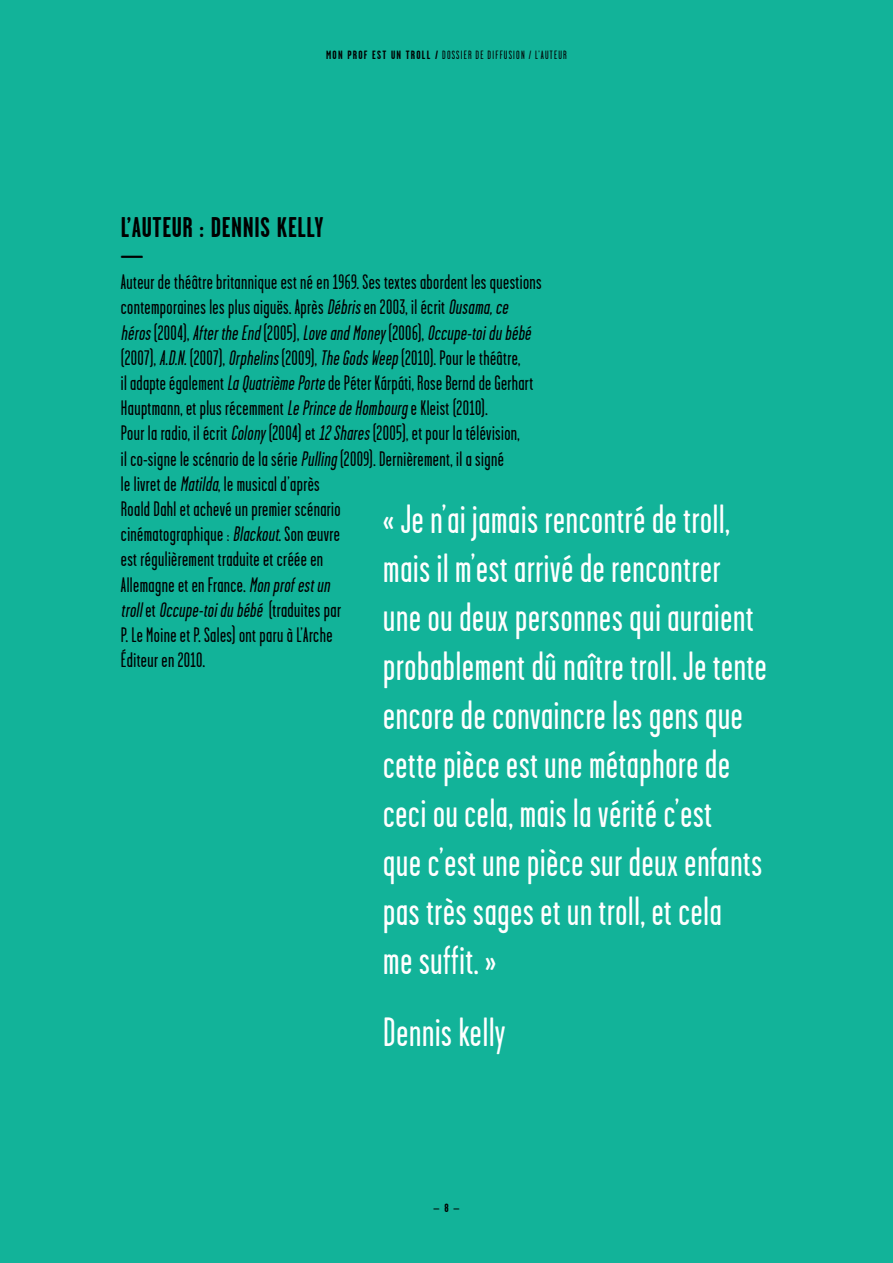
<style>
.page{position:relative;width:893px;height:1263px;background:#12b399}
.page>*{position:absolute;margin:0;border:0;box-sizing:border-box;transform-origin:0 0}
.t1{font:40.8px/49.1px "Garage Gothic";letter-spacing:.02em;color:#fff}
.t2{font:700 28.5px/27px "Garage Gothic";letter-spacing:.02em;color:#000}
.t3{font:21px/25.2px "Garage Gothic";letter-spacing:.02em;color:#000}
.t4{font:12px "Garage Gothic";letter-spacing:.1em;color:#000}
.t5{font:700 12px "Garage Gothic";color:#000}
.s1{font-weight:700}
.s2{font-style:italic}
</style>
<div class="page">
<p class="t4" style="left:326px;top:49px;width:242px"><span class="s1">MON PROF EST UN TROLL /</span> DOSSIER DE DIFFUSION / L’AUTEUR</p>
<h2 class="t2" style="left:121px;top:214px;width:204px">L’AUTEUR : DENNIS KELLY —</h2>
<p class="t3" style="left:121px;top:270px;width:422px">Auteur de théâtre britannique est né en 1969. Ses textes abordent les questions contemporaines les plus aiguës. Après <span class="s2">Débris</span>en 2003, il écrit <span class="s2">Ousama,ce héros</span> ( 2 0 0 4 ) , <span class="s2">Afterthe End</span> ( 2 0 0 5 ) , <span class="s2">Love and Money</span> ( 2 0 0 6 ) , <span class="s2">Occupe-toidu bébé </span>(2007), <span class="s2">A.D.N.</span>(2007), <span class="s2">Orphelins</span> (2009), <span class="s2">The Gods Weep</span>(2010). Pour le théâtre,<br>il adapte également <span class="s2">La Quatrième Porte</span>de Péter Kárpáti, Rose Bernd de Gerhart Hauptmann, et plus récemment <span class="s2">Le Prince de Hombourg</span> e Kleist (2010).<br>Pour la radio, il écrit <span class="s2">Colony</span> (2004) et <span class="s2">12 Shares</span>(2005), et pour la télévision,<br>il co-signe le scénario de la série <span class="s2">Pulling</span>(2009). Dernièrement, il a signé<br>le livret de<span class="s2">Matilda</span>, lemusical d’après<br>Roald Dahl et achevé un premier scénario<br>cinématographique : <span class="s2">Blackout</span>. Son œuvre<br>est régulièrement traduite et créée en<br>Allemagne et en France. <span class="s2">Mon profestun<br>troll</span> e t <span class="s2">Occupe-toidu bébé</span> (t r a d u i t e s p a r<br>P. Le Moine et P. Sales) ont paru à L’Arche<br>Éditeur en 2010.</p>
<p class="t1" style="left:383px;top:495px;width:385px">« Je n’ai jamais rencontré de troll, mais il m’est arrivé de rencontrer une ou deux personnes qui auraient probablement dû naître troll. Je tente encore de convaincre les gens que cette pièce est une métaphore de ceci ou cela, mais la vérité c’est<br>que c’est une pièce sur deux enfants pas très sages et un troll, et cela<br>me suffit. »</p>
<h1 class="t1" style="left:383px;top:1008px;width:124px">Dennis kelly</h1>
<p class="t5" style="left:434px;top:1201px;width:27px">– 8 –</p>
</div>
